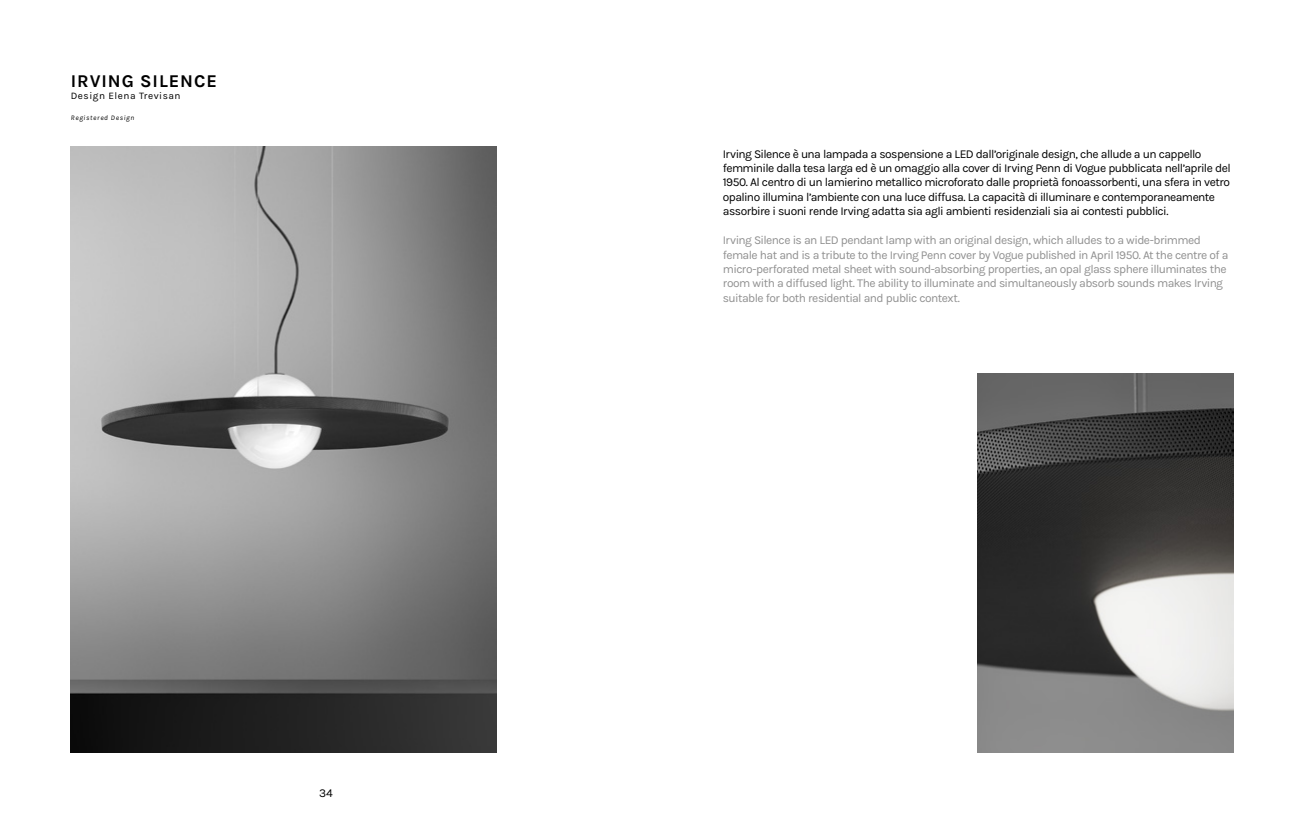
<style>
.page{position:relative;width:1304px;height:823px;background:#fff}
.page>*{position:absolute;margin:0;border:0;box-sizing:border-box;transform-origin:0 0}
.t1{font:700 18px "Karla";letter-spacing:.05em;color:#000}
.t2{font:12px/14.4px "Karla";letter-spacing:-.05em;color:#000}
.t3{font:12px/14.4px "Karla";letter-spacing:-.045em;color:#909090}
.t4{font:10px "Karla";letter-spacing:.05em;color:#000}
.t5{font:italic 7px "Karla";letter-spacing:.1em;color:#000}
</style>
<div class="page">
<img style="left:978px;top:373px;width:255px;height:378px">
<img style="left:71px;top:146px;width:425px;height:605px">
<h1 class="t1" style="left:71px;top:71px;width:148px">IRVING SILENCE</h1>
<p class="t4" style="left:71px;top:91px;width:111px">Design Elena Trevisan</p>
<p class="t5" style="left:71px;top:114px;width:65px">Registered Design</p>
<p class="t2" style="left:319px;top:786px;width:15px">34</p>
<p class="t2" style="left:723px;top:146px;width:509px">Irving Silence è una lampada a sospensione a LED dall’originale design, che allude a un cappello femminile dalla tesa larga ed è un omaggio alla cover di Irving Penn di Vogue pubblicata nell’aprile del 1950. Al centro di un lamierino metallico microforato dalle proprietà fonoassorbenti, una sfera in vetro opalino illumina l’ambiente con una luce diffusa. La capacità di illuminare e contemporaneamente assorbire i suoni rende Irving adatta sia agli ambienti residenziali sia ai contesti pubblici.</p>
<p class="t3" style="left:723px;top:233px;width:507px">Irving Silence is an LED pendant lamp with an original design, which alludes to a wide-brimmed female hat and is a tribute to the Irving Penn cover by Vogue published in April 1950. At the centre of a micro-perforated metal sheet with sound-absorbing properties, an opal glass sphere illuminates the room with a diffused light. The ability to illuminate and simultaneously absorb sounds makes Irving suitable for both residential and public context.</p>
</div>
